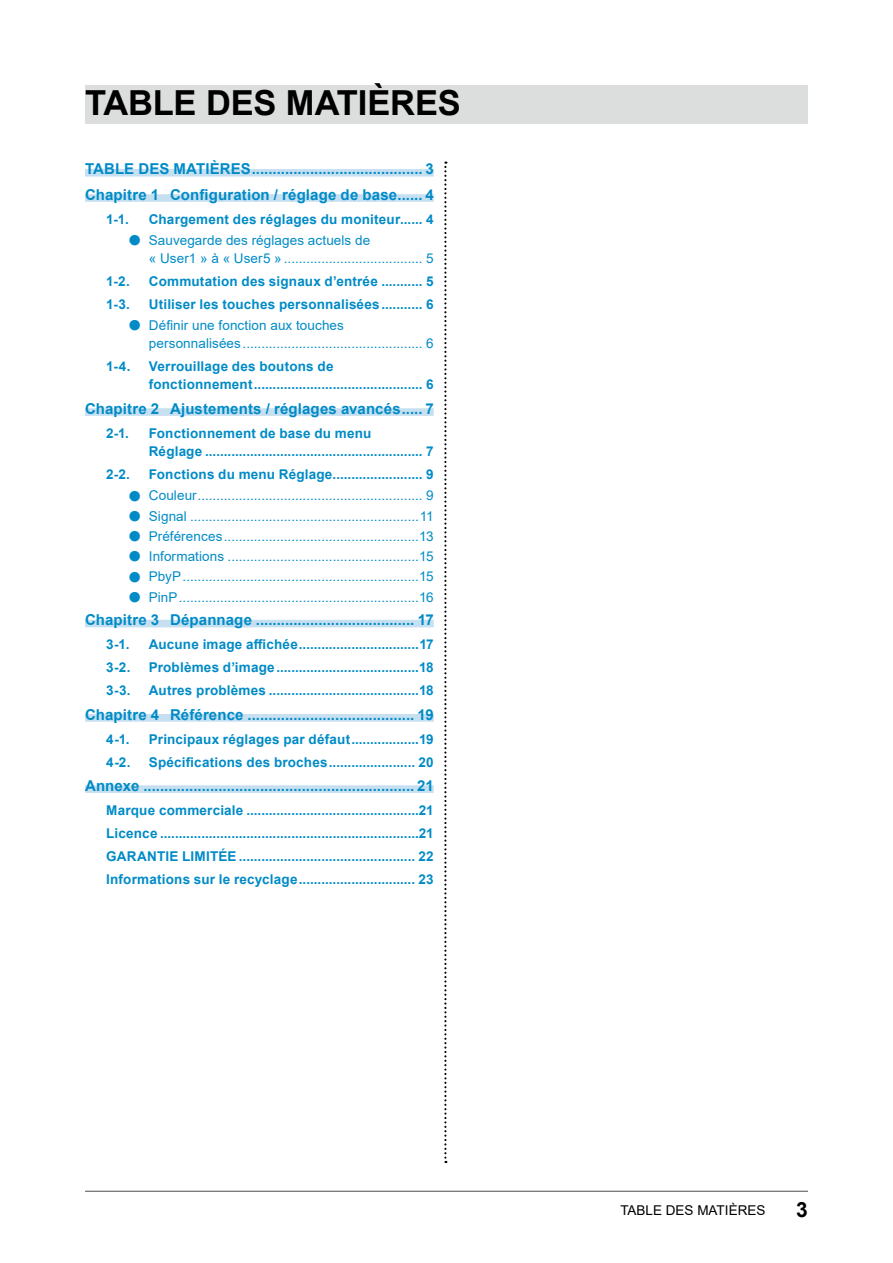
<style>
.page{position:relative;width:893px;height:1263px;background:#fff}
.page>*{position:absolute;margin:0;border:0;box-sizing:border-box;transform-origin:0 0}
.t1{font:700 34.5px "Arial";letter-spacing:-.005em;color:#000}
.t2{font:700 21px "Arial";color:#000}
.t3{font:700 15px/25.2px "Arial";letter-spacing:.01em;color:#008bc7}
.t4{font:700 13.5px/23px "Arial";letter-spacing:.015em;color:#008bc7}
.t5{font:13.5px/18.8px "Arial";letter-spacing:.005em;color:#008bc7}
.t6{font:13.5px "Arial";color:#000}
.s1{font-weight:700;font-size:24.3px}
</style>
<div class="page">
<div style="left:85px;top:85px;width:723px;height:39px;background:#dcdddd"></div>
<div style="left:85px;top:169px;width:349px;height:8px;background:#c7e0f1"></div>
<div style="left:85px;top:194px;width:349px;height:8px;background:#c7e0f1"></div>
<div style="left:85px;top:408px;width:349px;height:8px;background:#c7e0f1"></div>
<div style="left:85px;top:620px;width:349px;height:7px;background:#c7e0f1"></div>
<div style="left:85px;top:714px;width:349px;height:8px;background:#c7e0f1"></div>
<div style="left:85px;top:785px;width:349px;height:8px;background:#c7e0f1"></div>
<hr style="left:85px;top:1191px;width:723px;height:1px;background:#595757">
<svg style="left:444px;top:162px;width:2px;height:1001px"></svg>
<h1 class="t1" style="left:85px;top:78px;width:377px">TABLE DES MATIÈRES</h1>
<p class="t3" style="left:85px;top:157px;width:350px">TABLE DES MATIÈRES......................................... 3<br>Chapitre 1 Configuration / réglage de base...... 4</p>
<p class="t4" style="left:106px;top:208px;width:24px">1-1.</p>
<p class="t4" style="left:149px;top:208px;width:286px">Chargement des réglages du moniteur...... 4</p>
<p class="t5" style="left:149px;top:230px;width:286px;text-indent:-21px"><span class="s1">●</span> Sauvegarde des réglages actuels de<br>« User1 » à « User5 » ..................................... 5</p>
<p class="t4" style="left:106px;top:270px;width:25px">1-2.</p>
<p class="t4" style="left:149px;top:270px;width:286px">Commutation des signaux d’entrée ........... 5</p>
<p class="t4" style="left:106px;top:293px;width:25px">1-3.</p>
<p class="t4" style="left:149px;top:293px;width:286px">Utiliser les touches personnalisées........... 6</p>
<p class="t5" style="left:149px;top:315px;width:286px;text-indent:-21px"><span class="s1">●</span> Définir une fonction aux touches personnalisées................................................ 6</p>
<p class="t4" style="left:106px;top:355px;width:26px">1-4.</p>
<p class="t4" style="left:149px;top:357px;width:286px;line-height:18.8px">Verrouillage des boutons de fonctionnement............................................. 6</p>
<p class="t3" style="left:85px;top:396px;width:350px">Chapitre 2 Ajustements / réglages avancés..... 7</p>
<p class="t4" style="left:106px;top:422px;width:24px">2-1.</p>
<p class="t4" style="left:149px;top:424px;width:286px;line-height:18.8px">Fonctionnement de base du menu<br>Réglage .......................................................... 7</p>
<p class="t4" style="left:106px;top:463px;width:25px">2-2.</p>
<p class="t4" style="left:149px;top:463px;width:286px">Fonctions du menu Réglage........................ 9</p>
<p class="t5" style="left:128px;top:486px;width:308px"><span class="s1">●</span> Couleur............................................................ 9</p>
<p class="t5" style="left:128px;top:506px;width:308px"><span class="s1">●</span> Signal .............................................................11</p>
<p class="t5" style="left:128px;top:527px;width:308px"><span class="s1">●</span> Préférences....................................................13</p>
<p class="t5" style="left:128px;top:547px;width:308px"><span class="s1">●</span> Informations ...................................................15</p>
<p class="t5" style="left:128px;top:567px;width:308px"><span class="s1">●</span> PbyP...............................................................15</p>
<p class="t5" style="left:128px;top:587px;width:308px"><span class="s1">●</span> PinP................................................................16</p>
<p class="t3" style="left:85px;top:608px;width:350px">Chapitre 3 Dépannage ...................................... 17</p>
<p class="t4" style="left:106px;top:633px;width:25px">3-1.</p>
<p class="t4" style="left:149px;top:633px;width:286px">Aucune image affichée................................17</p>
<p class="t4" style="left:106px;top:656px;width:26px">3-2.</p>
<p class="t4" style="left:149px;top:656px;width:286px">Problèmes d’image......................................18</p>
<p class="t4" style="left:106px;top:679px;width:26px">3-3.</p>
<p class="t4" style="left:149px;top:679px;width:286px">Autres problèmes ........................................18</p>
<p class="t3" style="left:85px;top:702px;width:350px">Chapitre 4 Référence ........................................ 19</p>
<p class="t4" style="left:106px;top:727px;width:25px">4-1.</p>
<p class="t4" style="left:149px;top:727px;width:286px">Principaux réglages par défaut..................19</p>
<p class="t4" style="left:106px;top:750px;width:26px">4-2.</p>
<p class="t4" style="left:149px;top:750px;width:286px">Spécifications des broches....................... 20</p>
<p class="t3" style="left:85px;top:773px;width:350px">Annexe ................................................................. 21</p>
<p class="t4" style="left:106px;top:799px;width:329px;text-align:justify">Marque commerciale ..............................................21<br>Licence .....................................................................21<br>GARANTIE LIMITÉE ............................................... 22<br>Informations sur le recyclage............................... 23</p>
<p class="t6" style="left:620px;top:1201px;width:147px">TABLE DES MATIÈRES</p>
<h2 class="t2" style="left:796px;top:1195px;width:13px">3</h2>
</div>
